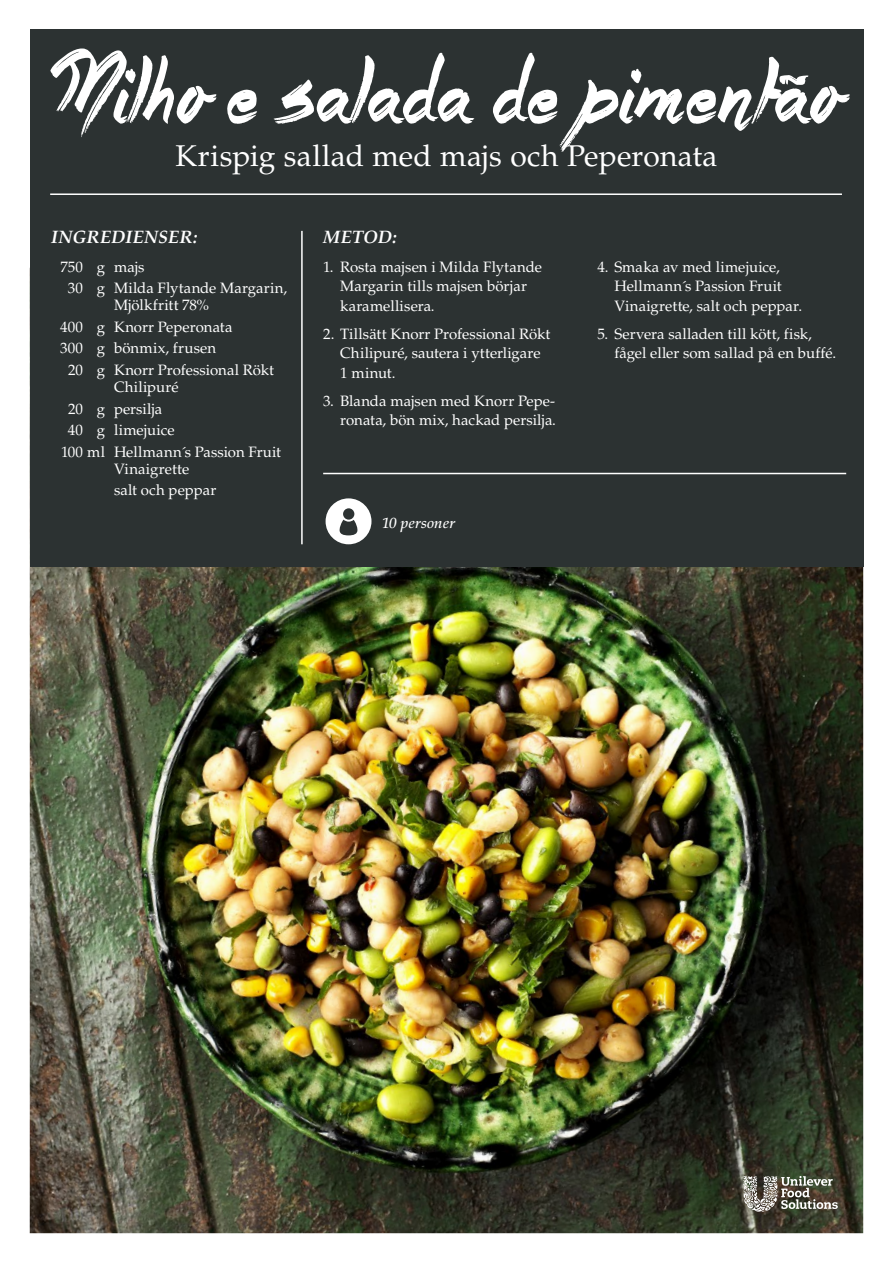
<style>
.page{position:relative;width:893px;height:1263px;background:#fff}
.page>*{position:absolute;margin:0;border:0;box-sizing:border-box;transform-origin:0 0}
.Overskrift_Story_Boo{font:90px "Story Book DK";color:#fff}
.Overskrift_Palatino{font:30px "Palatino LT Std";letter-spacing:.01em;color:#fff}
.Mellemoverskrift_ver{font:italic 700 18px "Palatino LT Std";letter-spacing:.015em;color:#fff}
.Opskrift_SE{font:15px/19.5px "Palatino LT Std";letter-spacing:.005em;color:#fff}
.Ingredienser_SE{font:15px/17.2px "Palatino LT Std";letter-spacing:.005em;color:#fff}
.Infotekst_kursiv{font:italic 500 15px "Palatino LT Std";letter-spacing:.01em;color:#fff}
</style>
<div class="page">
<img style="left:30px;top:567px;width:833px;height:666px">
<div style="left:30px;top:30px;width:833px;height:537px;background:#2c3232"></div>
<hr style="left:301px;top:231px;width:2px;height:313px;background:#fff">
<hr style="left:323px;top:473px;width:523px;height:1px;background:#fff">
<hr style="left:50px;top:193px;width:792px;height:2px;background:#fff">
<div style="left:326px;top:498px;width:45px;height:46px;background:#fff;border-radius:50%"></div>
<div style="left:343px;top:508px;width:11px;height:12px;background:#2c3232;border-radius:50%"></div>
<svg style="left:339px;top:520px;width:19px;height:15px"></svg>
<svg style="left:743px;top:1176px;width:95px;height:36px"></svg>
<p class="Overskrift_Story_Boo" style="left:52px;top:45px;width:790px">Milho e salada de pimentão</p>
<p class="Overskrift_Palatino" style="left:175px;top:138px;width:544px">Krispig sallad med majs och Peperonata</p>
<p class="Mellemoverskrift_ver" style="left:51px;top:227px;width:148px">INGREDIENSER:</p>
<p class="Ingredienser_SE" style="left:61px;top:258px;width:86px">750 g majs</p>
<p class="Ingredienser_SE" style="left:114px;top:280px;width:175px;text-indent:-46px">30 g Milda Flytande Margarin,<br>Mjölkfritt 78%</p>
<p class="Ingredienser_SE" style="left:60px;top:318px;width:174px">400 g Knorr Peperonata</p>
<p class="Ingredienser_SE" style="left:60px;top:340px;width:157px">300 g bönmix, frusen</p>
<p class="Ingredienser_SE" style="left:114px;top:361px;width:161px;text-indent:-46px">20 g Knorr Professional Rökt<br>Chilipuré</p>
<p class="Ingredienser_SE" style="left:68px;top:400px;width:96px">20 g persilja</p>
<p class="Ingredienser_SE" style="left:68px;top:422px;width:108px">40 g limejuice</p>
<p class="Ingredienser_SE" style="left:114px;top:443px;width:169px;text-indent:-53px">100 ml Hellmann´s Passion Fruit<br>Vinaigrette</p>
<p class="Ingredienser_SE" style="left:114px;top:482px;width:104px">salt och peppar</p>
<p class="Mellemoverskrift_ver" style="left:323px;top:227px;width:75px">METOD:</p>
<p class="Opskrift_SE" style="left:340px;top:257px;width:203px;text-indent:-17px">1. Rosta majsen i Milda Flytande<br>Margarin tills majsen börjar karamellisera.</p>
<p class="Opskrift_SE" style="left:340px;top:324px;width:212px;text-indent:-17px">2. Tillsätt Knorr Professional Rökt<br>Chilipuré, sautera i ytterligare<br>1 minut.</p>
<p class="Opskrift_SE" style="left:323px;top:391px;width:234px;text-align:right">3. Blanda majsen med Knorr Pepe&shy;ronata, bön mix, hackad persilja.</p>
<p class="Infotekst_kursiv" style="left:382px;top:514px;width:74px">10 personer</p>
<p class="Opskrift_SE" style="left:614px;top:257px;width:189px;text-indent:-17px">4. Smaka av med limejuice,<br>Hellmann´s Passion Fruit<br>Vinaigrette, salt och peppar.</p>
<p class="Opskrift_SE" style="left:614px;top:324px;width:223px;text-indent:-17px">5. Servera salladen till kött, fisk, fågel eller som sallad på en buffé.</p>
</div>
